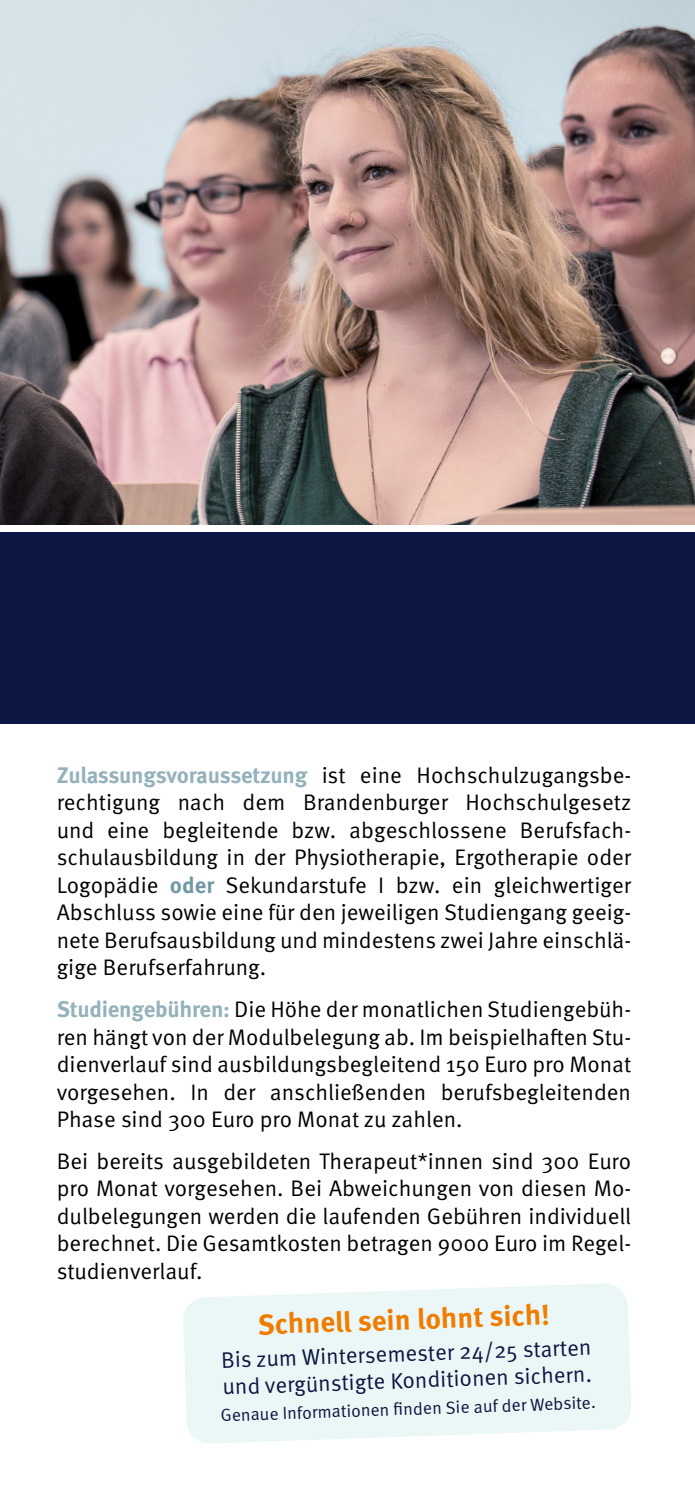
<style>
.page{position:relative;width:695px;height:1489px;background:#fff}
.page>*{position:absolute;margin:0;border:0;box-sizing:border-box;transform-origin:0 0}
.t1{font:700 28.75px "Meta OT";color:#ef7d00}
.t2{font:22.5px/27.5px "Meta OT Norm";color:#000;text-align:justify}
.t3{font:22.5px/26.8px "Meta OT Norm";color:#0b1742}
.t4{font:17.5px "Meta OT Norm";color:#0b1742}
.s1{font-family:"Meta OT";font-weight:700;color:#94b1bc}
.s2{font-family:"Meta OT";font-weight:700;color:#7298a7}
</style>
<div class="page">
<div style="left:0;top:531px;width:694px;height:192px;background:#0b1742"></div>
<img style="left:0;top:0;width:694px;height:524px">
<svg style="left:183px;top:1283px;width:448px;height:160px;background:#ecf6f6"></svg>
<p class="t2" style="left:57px;top:761px;width:576px"><span class="s1">Zulassungsvoraussetzung</span> ist eine Hochschulzugangsbe&shy;rechtigung nach dem Brandenburger Hochschulgesetz und eine begleitende bzw. abgeschlossene Berufsfach&shy;schulausbildung in der Physiotherapie, Ergotherapie oder Logopädie <span class="s2">oder</span> Sekundarstufe I bzw. ein gleichwertiger Abschluss sowie eine für den jeweiligen Studiengang geeig&shy;nete Berufsausbildung und mindestens zwei Jahre einschlä&shy;gige Berufserfahrung.</p>
<p class="t2" style="left:57px;top:995px;width:576px"><span class="s1">Studiengebühren:</span> Die Höhe der monatlichen Studiengebüh&shy;ren hängt von der Modulbelegung ab. Im beispielhaften Stu&shy;dienverlauf sind ausbildungsbegleitend 150 Euro pro Monat vorgesehen. In der anschließenden berufsbegleitenden Phase sind 300 Euro pro Monat zu zahlen.</p>
<p class="t2" style="left:57px;top:1147px;width:576px">Bei bereits ausgebildeten Therapeut*innen sind 300 Euro pro Monat vorgesehen. Bei Abweichungen von diesen Mo&shy;dulbelegungen werden die laufenden Gebühren individuell berechnet. Die Gesamtkosten betragen 9000 Euro im Regel&shy;studienverlauf.</p>
<p class="t1" style="left:257px;top:1306px;width:294px;rotate:-2deg">Schnell sein lohnt sich!</p>
<p class="t3" style="left:221px;top:1346px;width:372px;rotate:-2deg">Bis zum Wintersemester 24/25 starten und vergünstigte Konditionen sichern.</p>
<p class="t4" style="left:220px;top:1404px;width:377px;rotate:-2deg">Genaue Informationen fi nden Sie auf der Website.</p>
</div>
